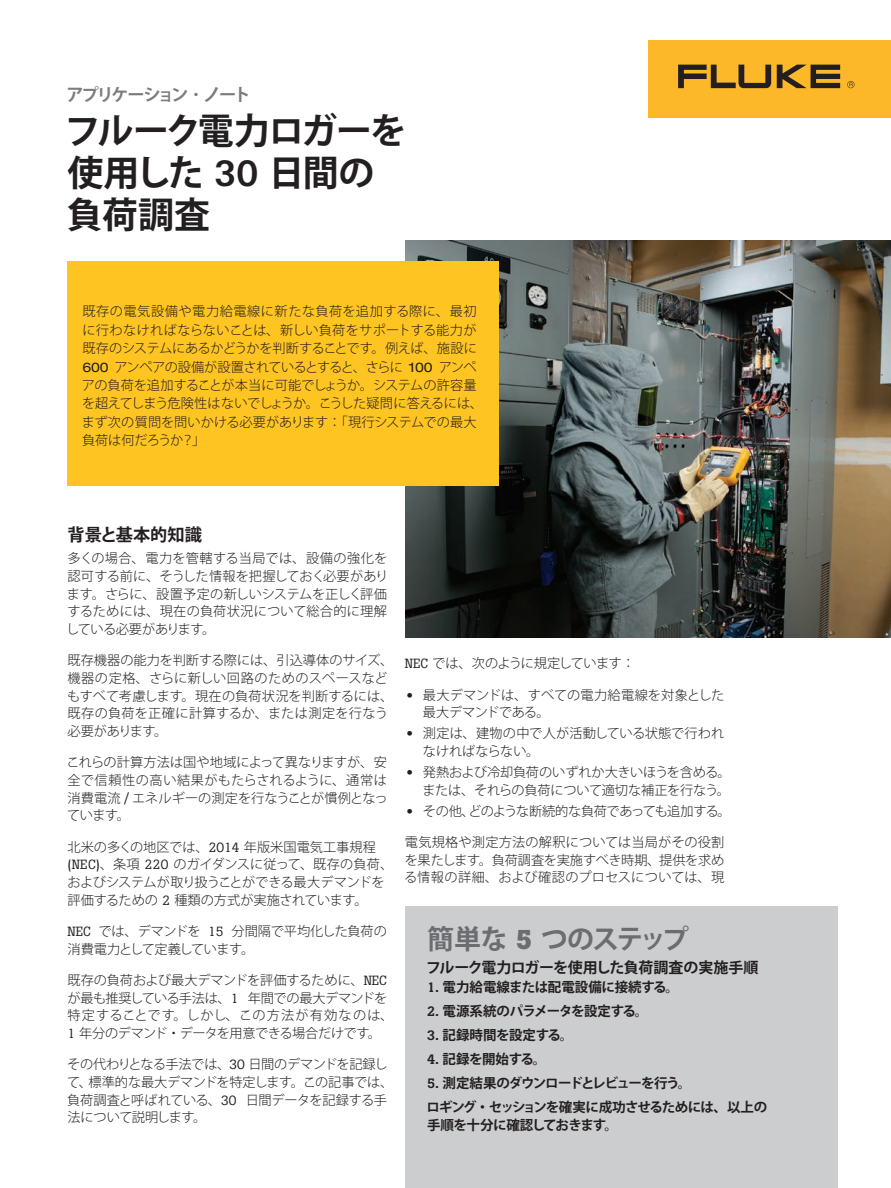
<style>
.page{position:relative;width:891px;height:1188px;background:#fff}
.page>*{position:absolute;margin:0;border:0;box-sizing:border-box;transform-origin:0 0}
.t1{font:700 36px/42px "Koz Go Pro";letter-spacing:-.04em;color:#231f20}
.t2{font:700 27px "Koz Go Pro";letter-spacing:-.08em;color:#6c6d70}
.t3{font:700 17.25px "Koz Go Pro";letter-spacing:-.13em;color:#7a7c7f}
.t4{font:700 17.25px "Koz Go Pro";color:#231f20}
.t5{font:700 15px "Koz Go Pro";letter-spacing:-.025em;color:#231f20}
.t6{font:700 13.5px/24px "Koz Go Pro";letter-spacing:-.075em;color:#231f20}
.t7{font:700 13.5px "Koz Go Pro";letter-spacing:-.04em;color:#231f20}
.t8{font:700 13.5px "Koz Go Pro";letter-spacing:-.01em;color:#231f20}
.t9{font:300 13.2px/17.7px "Koz Go Pro";letter-spacing:-.01em;color:#231f20}
.t10{font:300 13.2px/17.7px "Koz Go Pro";letter-spacing:-.03em;color:#231f20}
.t11{font:300 13.2px "Koz Go Pro";letter-spacing:-.04em;color:#231f20}
.s1{font-family:"Boton Pro";font-weight:500}
.s2{font-family:"Helvetica Neue LT Pro";font-weight:400;font-stretch:expanded}
.s3{font-family:"Boton Pro";font-weight:400}
.s4{font-family:"Boton Pro"}
</style>
<div class="page">
<img style="left:405px;top:241px;width:486px;height:396px">
<div style="left:68px;top:261px;width:431px;height:225px;background:#fec422"></div>
<div style="left:405px;top:906px;width:433px;height:282px;background:#cccdcf"></div>
<div style="left:648px;top:40px;width:243px;height:78px;background:#fcb828"></div>
<svg style="left:777px;top:65px;width:63px;height:23px"></svg>
<svg style="left:678px;top:65px;width:93px;height:23px"></svg>
<svg style="left:847px;top:81px;width:8px;height:7px"></svg>
<h3 class="t3" style="left:66px;top:83px;width:186px">アプリケーション･ノート</h3>
<h1 class="t1" style="left:65px;top:112px;width:343px">フルーク電力ロガーを使用した <span class="s1">30</span> 日間の負荷調査</h1>
<p class="t9" style="left:82px;top:302px;width:403px;line-height:18.5px">既存の電気設備や電力給電線に新たな負荷を追加する際に、最初に行わなければならないことは、新しい負荷をサポートする能力が既存のシステムにあるかどうかを判断することです。例えば、施設に<span class="s2">600</span> アンペアの設備が設置されているとすると、さらに <span class="s2">100</span> アンペアの負荷を追加することが本当に可能でしょうか。システムの許容量を超えてしまう危険性はないでしょうか。こうした疑問に答えるには、まず次の質問を問いかける必要があります：「現行システムでの最大負荷は何だろうか？」</p>
<h3 class="t4" style="left:68px;top:524px;width:136px">背景と基本的知識</h3>
<p class="t9" style="left:66px;top:550px;width:324px;text-align:justify">多くの場合、電力を管轄する当局では、設備の強化を認可する前に、そうした情報を把握しておく必要があります。さらに、設置予定の新しいシステムを正しく評価するためには、現在の負荷状況について総合的に理解している必要があります。</p>
<p class="t9" style="left:67px;top:652px;width:328px">既存機器の能力を判断する際には、引込導体のサイズ、機器の定格、さらに新しい回路のためのスペースなどもすべて考慮します。現在の負荷状況を判断するには、既存の負荷を正確に計算するか、または測定を行なう必要があります。</p>
<p class="t9" style="left:67px;top:754px;width:323px;text-align:justify">これらの計算方法は国や地域によって異なりますが、安全で信頼性の高い結果がもたらされるように、通常は消費電流 <span class="s3">/</span> エネルギーの測定を行なうことが慣例となっています。</p>
<p class="t9" style="left:68px;top:838px;width:327px">北米の多くの地区では、<span class="s3">2014</span> 年版米国電気工事規程<span class="s3">(NEC)</span>、条項 <span class="s3">220</span> のガイダンスに従って、既存の負荷、およびシステムが取り扱うことができる最大デマンドを評価するための <span class="s3">2</span> 種類の方式が実施されています。</p>
<p class="t10" style="left:68px;top:922px;width:321px"><span class="s3">NEC</span> では、デマンドを <span class="s3">15</span> 分間隔で平均化した負荷の消費電力として定義しています。</p>
<p class="t9" style="left:68px;top:971px;width:327px">既存の負荷および最大デマンドを評価するために、<span class="s3">NEC</span>が最も推奨している手法は、<span class="s3">1</span> 年間での最大デマンドを特定することです。しかし、この方法が有効なのは、<br><span class="s3">1</span> 年分のデマンド・データを用意できる場合だけです。</p>
<p class="t9" style="left:67px;top:1056px;width:328px">その代わりとなる手法では、<span class="s3">30</span> 日間のデマンドを記録して、標準的な最大デマンドを特定します。この記事では、負荷調査と呼ばれている、<span class="s3">30</span> 日間データを記録する手法について説明します。</p>
<p class="t11" style="left:405px;top:655px;width:231px"><span class="s3">NEC</span> では、次のように規定しています：</p>
<p class="t9" style="left:423px;top:686px;width:303px;text-indent:-16px"><span class="s2">•</span> 最大デマンドは、すべての電力給電線を対象とした最大デマンドである。</p>
<p class="t9" style="left:423px;top:725px;width:303px;text-indent:-16px"><span class="s2">•</span> 測定は、建物の中で人が活動している状態で行われなければならない。</p>
<p class="t9" style="left:406px;top:763px;width:326px;text-align:right"><span class="s2">•</span> 発熱および冷却負荷のいずれか大きいほうを含める。または、それらの負荷について適切な補正を行なう。</p>
<p class="t10" style="left:406px;top:802px;width:326px"><span class="s2">•</span> その他、どのような断続的な負荷であっても追加する。</p>
<p class="t9" style="left:404px;top:833px;width:322px;text-align:justify">電気規格や測定方法の解釈については当局がその役割を果たします。負荷調査を実施すべき時期、提供を求める情報の詳細、および確認のプロセスについては、現</p>
<h2 class="t2" style="left:427px;top:922px;width:263px">簡単な <span class="s4">5</span> つのステップ</h2>
<p class="t5" style="left:426px;top:957px;width:334px">フルーク電力ロガーを使用した負荷調査の実施手順</p>
<p class="t8" style="left:427px;top:979px;width:253px"><span class="s1">1.</span> 電力給電線または配電設備に接続する。</p>
<p class="t7" style="left:427px;top:1003px;width:223px"><span class="s1">2.</span> 電源系統のパラメータを設定する。</p>
<p class="t8" style="left:427px;top:1026px;width:148px"><span class="s1">3.</span> 記録時間を設定する。</p>
<p class="t7" style="left:427px;top:1050px;width:121px"><span class="s1">4.</span> 記録を開始する。</p>
<p class="t6" style="left:427px;top:1072px;width:342px"><span class="s1">5.</span> 測定結果のダウンロードとレビューを行う。<br>ロギング・セッションを確実に成功させるためには、以上の</p>
<p class="t7" style="left:427px;top:1116px;width:193px">手順を十分に確認しておきます。</p>
</div>
